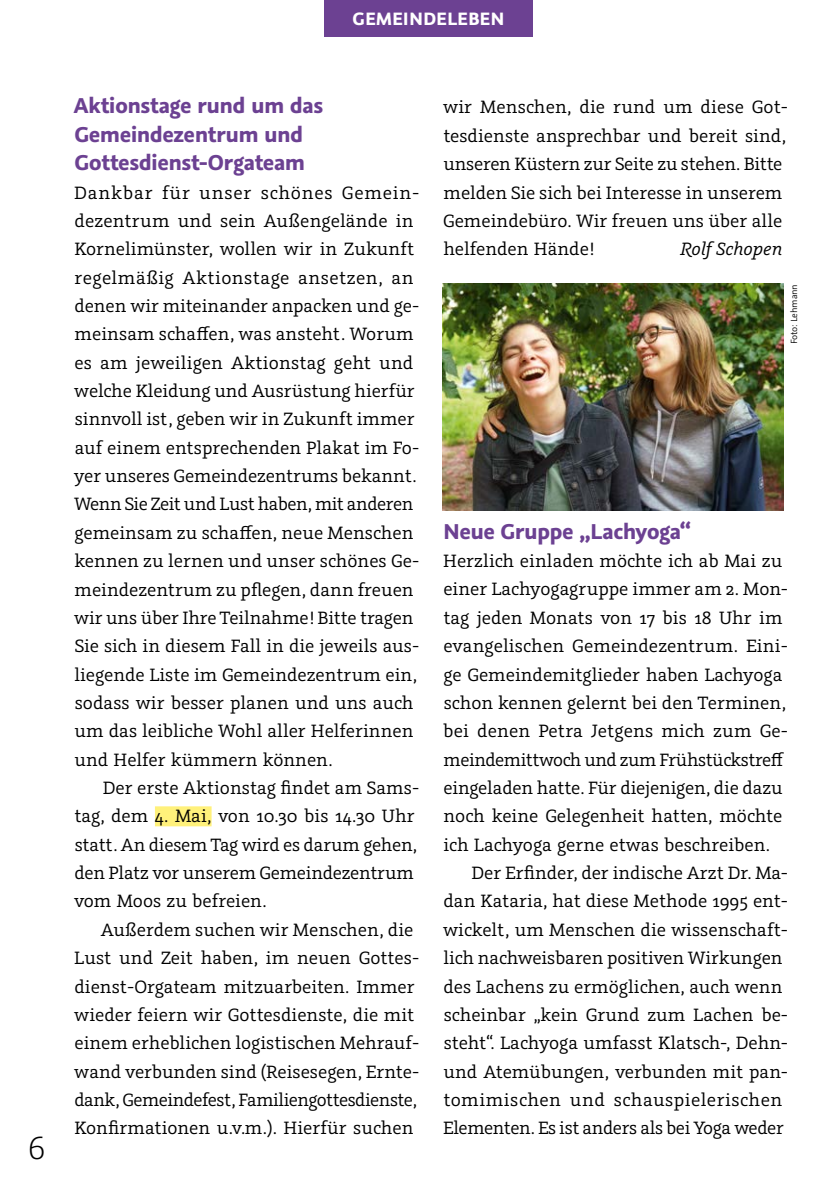
<style>
.page{position:relative;width:840px;height:1191px;background:#fff}
.page>*{position:absolute;margin:0;border:0;box-sizing:border-box;transform-origin:0 0}
.t1{font:300 36px "Graublau Sans";color:#000}
.t2{font:700 24px/28.4px "Graublau Sans";letter-spacing:-.025em;color:#6c4192}
.t3{font:20px/28.4px "Graublau Slab";color:#000}
.t4{font:20px "Graublau Slab";letter-spacing:-.02em;color:#000}
.t5{font:20px "Graublau Slab";letter-spacing:-.025em;color:#000}
.t6{font:20px "Graublau Slab";letter-spacing:.025em;color:#000}
.t7{font:700 20px "Graublau Sans";color:#fff}
.t8{font:italic 20px "Graublau Slab";letter-spacing:-.005em;color:#000}
.t9{font:10px "Graublau Sans";letter-spacing:-.015em;color:#000}
</style>
<div class="page">
<div style="left:155px;top:806px;width:56px;height:20px;background:#fff17b"></div>
<div style="left:324px;top:0;width:208px;height:36px;background:#6c4192"></div>
<img style="left:442px;top:283px;width:340px;height:227px">
<h1 class="t1" style="left:28px;top:1126px;width:19px">6</h1>
<p class="t7" style="left:352px;top:6px;width:153px">GEMEINDELEBEN</p>
<p class="t2" style="left:74px;top:91px;width:251px">Aktionstage rund um das<br>Gemeindezentrum und<br>Gottesdienst-Orgateam</p>
<p class="t3" style="left:74px;top:178px;width:346px">Dankbar für unser schönes Gemein&shy;dezentrum und sein Außengelände in Kornelimünster, wollen wir in Zukunft regelmäßig Aktionstage ansetzen, an denen wir miteinander anpacken und ge&shy;meinsam schaffen, was ansteht. Worum es am jeweiligen Aktionstag geht und welche Kleidung und Ausrüstung hierfür sinnvoll ist, geben wir in Zukunft immer auf einem entsprechenden Plakat im Fo&shy;yer unseres Gemeindezentrums bekannt.<br>Wenn Sie Zeit und Lust haben, mit anderen gemeinsam zu schaffen, neue Menschen kennen zu lernen und unser schönes Ge&shy;meindezentrum zu pflegen, dann freuen wir uns über Ihre Teilnahme! Bitte tragen Sie sich in diesem Fall in die jeweils aus&shy;liegende Liste im Gemeindezentrum ein, sodass wir besser planen und uns auch um das leibliche Wohl aller Helferinnen und Helfer kümmern können.</p>
<p class="t3" style="left:74px;top:773px;width:346px;text-indent:29px">Der erste Aktionstag findet am Sams&shy;tag, dem 4. Mai, von 10.30 bis 14.30 Uhr statt. An diesem Tag wird es darum gehen, den Platz vor unserem Gemeindezentrum vom Moos zu befreien.</p>
<p class="t3" style="left:74px;top:915px;width:346px;text-indent:27px">Außerdem suchen wir Menschen, die Lust und Zeit haben, im neuen Gottes&shy;dienst-Orgateam mitzuarbeiten. Immer wieder feiern wir Gottesdienste, die mit einem erheblichen logistischen Mehrauf&shy;wand verbunden sind (Reisesegen, Ernte&shy;dank, Gemeindefest, Familiengottesdienste, Konfirmationen u.v.m.). Hierfür suchen</p>
<p class="t3" style="left:443px;top:93px;width:346px">wir Menschen, die rund um diese Got&shy;tesdienste ansprechbar und bereit sind, unseren Küstern zur Seite zu stehen. Bitte melden Sie sich bei Interesse in unserem Gemeindebüro. Wir freuen uns über alle helfenden Hände!</p>
<p class="t8" style="left:679px;top:238px;width:104px">Rolf Schopen</p>
<p class="t9" style="left:787px;top:344px;width:62px;rotate:-90deg">Foto: Lehmann</p>
<p class="t2" style="left:443px;top:517px;width:249px">Neue Gruppe „Lachyoga“</p>
<p class="t3" style="left:443px;top:546px;width:340px">Herzlich einladen möchte ich ab Mai zu</p>
<p class="t3" style="left:443px;top:575px;width:346px">einer Lachyogagruppe immer am 2. Mon-</p>
<p class="t3" style="left:443px;top:603px;width:341px">tag jeden Monats von 17 bis 18 Uhr im</p>
<p class="t3" style="left:443px;top:631px;width:346px">evangelischen Gemeindezentrum. Eini-</p>
<p class="t3" style="left:443px;top:660px;width:340px">ge Gemeindemitglieder haben Lachyoga</p>
<p class="t3" style="left:443px;top:688px;width:343px">schon kennen gelernt bei den Terminen,</p>
<p class="t3" style="left:443px;top:716px;width:346px">bei denen Petra Jetgens mich zum Ge-</p>
<p class="t5" style="left:443px;top:747px;width:342px">meindemittwoch und zum Frühstückstreff</p>
<p class="t3" style="left:443px;top:773px;width:340px">eingeladen hatte. Für diejenigen, die dazu</p>
<p class="t3" style="left:443px;top:801px;width:340px">noch keine Gelegenheit hatten, möchte</p>
<p class="t3" style="left:443px;top:830px;width:328px">ich Lachyoga gerne etwas beschreiben.</p>
<p class="t3" style="left:471px;top:858px;width:318px">Der Erfinder, der indische Arzt Dr. Ma-</p>
<p class="t3" style="left:443px;top:886px;width:346px">dan Kataria, hat diese Methode 1995 ent-</p>
<p class="t3" style="left:443px;top:915px;width:346px">wickelt, um Menschen die wissenschaft-</p>
<p class="t3" style="left:443px;top:943px;width:340px">lich nachweisbaren positiven Wirkungen</p>
<p class="t3" style="left:443px;top:971px;width:340px">des Lachens zu ermöglichen, auch wenn</p>
<p class="t3" style="left:443px;top:1000px;width:346px">scheinbar „kein Grund zum Lachen be-</p>
<p class="t3" style="left:443px;top:1028px;width:346px">steht“. Lachyoga umfasst Klatsch-, Dehn-</p>
<p class="t3" style="left:443px;top:1056px;width:346px">und Atemübungen, verbunden mit pan-</p>
<p class="t6" style="left:443px;top:1087px;width:340px">tomimischen und schauspielerischen</p>
<p class="t4" style="left:443px;top:1116px;width:342px">Elementen. Es ist anders als bei Yoga weder</p>
</div>
